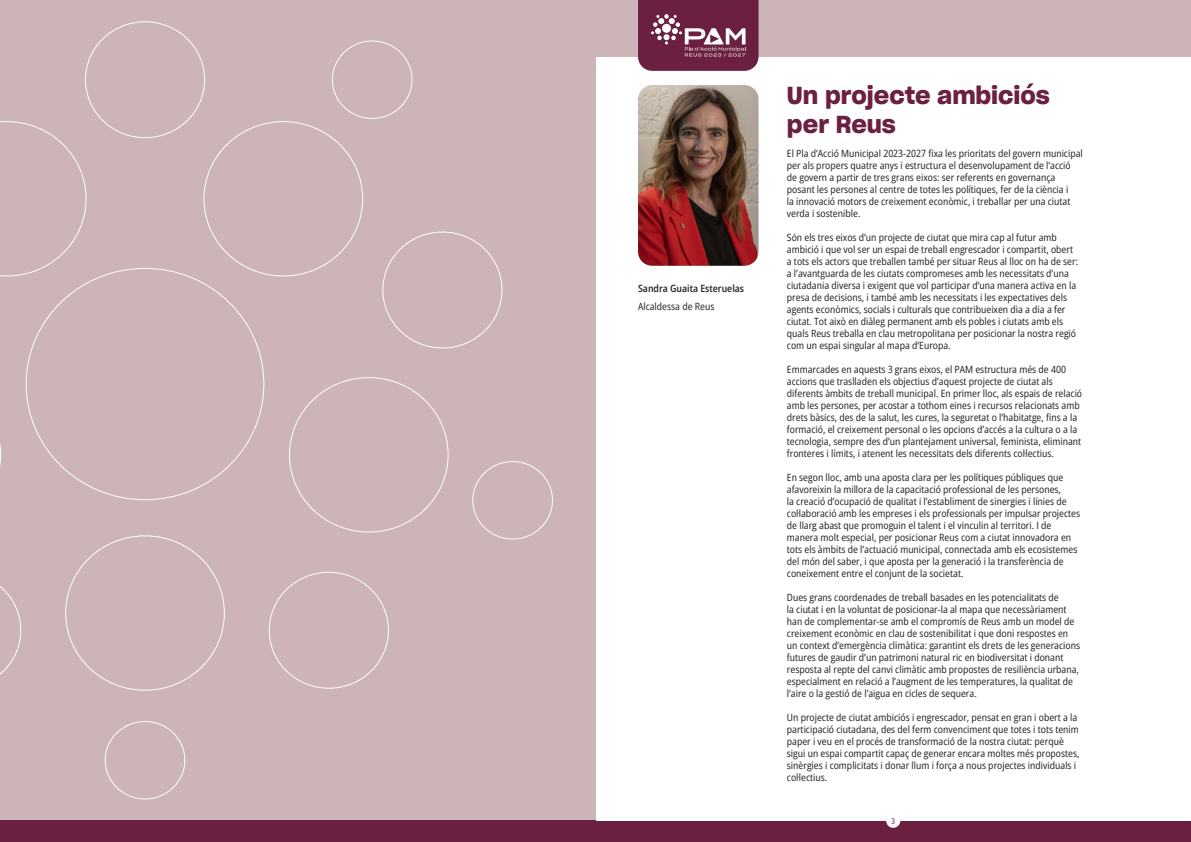
<style>
.page{position:relative;width:1191px;height:842px;background:#fff}
.page>*{position:absolute;margin:0;border:0;box-sizing:border-box;transform-origin:0 0}
._1_Eix{font:24px/28.8px "Sharp Grotesk Semi Bold 20";color:#6c2041}
.t1{font:semi-condensed 10px/12px "Open Sans";color:#231f20}
.t2{font:600 semi-condensed 10px "Open Sans";color:#231f20}
.t3{font:semi-condensed 8px "Open Sans";color:#6c2041}
</style>
<div class="page">
<div style="left:595px;top:821px;width:596px;height:21px;background:#6c2041"></div>
<div style="left:595px;top:0;width:596px;height:57px;background:#cdb4b9"></div>
<div style="left:886px;top:814px;width:14px;height:14px;background:#fff;border-radius:50%"></div>
<svg style="left:638px;top:0;width:120px;height:71px;background:#7d3b58"></svg>
<div style="left:0;top:0;width:595px;height:842px;background:#cdb4b9"></div>
<div style="left:0;top:821px;width:595px;height:21px;background:#6c2041"></div>
<svg style="left:0;top:121px;width:87px;height:155px"></svg>
<svg style="left:0;top:443px;width:1px;height:24px"></svg>
<svg style="left:0;top:586px;width:21px;height:89px"></svg>
<div style="left:332px;top:40px;width:80px;height:79px;border:1px solid #fff;border-radius:50%"></div>
<div style="left:472px;top:461px;width:81px;height:78px;border:1px solid #fff;border-radius:50%"></div>
<div style="left:105px;top:721px;width:80px;height:78px;border:1px solid #fff;border-radius:50%"></div>
<img style="left:638px;top:85px;width:120px;height:181px">
<p class="t2" style="left:638px;top:281px;width:108px">Sandra Guaita Esteruelas</p>
<p class="t1" style="left:638px;top:300px;width:78px">Alcaldessa de Reus</p>
<p class="_1_Eix" style="left:787px;top:80px;width:264px">Un projecte ambiciós per Reus</p>
<p class="t1" style="left:787px;top:147px;width:297px">El Pla d’Acció Municipal 2023-2027 fixa les prioritats del govern municipal per als propers quatre anys i estructura el desenvolupament de l’acció de govern a partir de tres grans eixos: ser referents en governança posant les persones al centre de totes les polítiques, fer de la ciència i<br>la innovació motors de creixement econòmic, i treballar per una ciutat verda i sostenible.</p>
<p class="t1" style="left:787px;top:231px;width:293px">Són els tres eixos d’un projecte de ciutat que mira cap al futur amb ambició i que vol ser un espai de treball engrescador i compartit, obert a tots els actors que treballen també per situar Reus al lloc on ha de ser: a l’avantguarda de les ciutats compromeses amb les necessitats d’una ciutadania diversa i exigent que vol participar d’una manera activa en la presa de decisions, i també amb les necessitats i les expectatives dels agents econòmics, socials i culturals que contribueixen dia a dia a fer ciutat. Tot això en diàleg permanent amb els pobles i ciutats amb els quals Reus treballa en clau metropolitana per posicionar la nostra regió com un espai singular al mapa d’Europa.</p>
<p class="t1" style="left:787px;top:363px;width:297px">Emmarcades en aquests 3 grans eixos, el PAM estructura més de 400 accions que traslladen els objectius d’aquest projecte de ciutat als diferents àmbits de treball municipal. En primer lloc, als espais de relació amb les persones, per acostar a tothom eines i recursos relacionats amb drets bàsics, des de la salut, les cures, la seguretat o l’habitatge, fins a la formació, el creixement personal o les opcions d’accés a la cultura o a la tecnologia, sempre des d’un plantejament universal, feminista, eliminant fronteres i límits, i atenent les necessitats dels diferents col·lectius.</p>
<p class="t1" style="left:787px;top:471px;width:295px">En segon lloc, amb una aposta clara per les polítiques públiques que afavoreixin la millora de la capacitació professional de les persones,<br>la creació d’ocupació de qualitat i l’establiment de sinergies i línies de col·laboració amb les empreses i els professionals per impulsar projectes de llarg abast que promoguin el talent i el vinculin al territori. I de manera molt especial, per posicionar Reus com a ciutat innovadora en tots els àmbits de l’actuació municipal, connectada amb els ecosistemes del món del saber, i que aposta per la generació i la transferència de coneixement entre el conjunt de la societat.</p>
<p class="t1" style="left:787px;top:591px;width:295px">Dues grans coordenades de treball basades en les potencialitats de<br>la ciutat i en la voluntat de posicionar-la al mapa que necessàriament han de complementar-se amb el compromís de Reus amb un model de creixement econòmic en clau de sostenibilitat i que doni respostes en un context d’emergència climàtica: garantint els drets de les generacions futures de gaudir d’un patrimoni natural ric en biodiversitat i donant resposta al repte del canvi climàtic amb propostes de resiliència urbana, especialment en relació a l’augment de les temperatures, la qualitat de l’aire o la gestió de l’aigua en cicles de sequera.</p>
<p class="t1" style="left:787px;top:711px;width:294px">Un projecte de ciutat ambiciós i engrescador, pensat en gran i obert a la participació ciutadana, des del ferm convenciment que totes i tots tenim paper i veu en el procés de transformació de la nostra ciutat: perquè sigui un espai compartit capaç de generar encara moltes més propostes, sinèrgies i complicitats i donar llum i força a nous projectes individuals i col·lectius.</p>
<p class="t3" style="left:891px;top:815px;width:5px">3</p>
</div>
